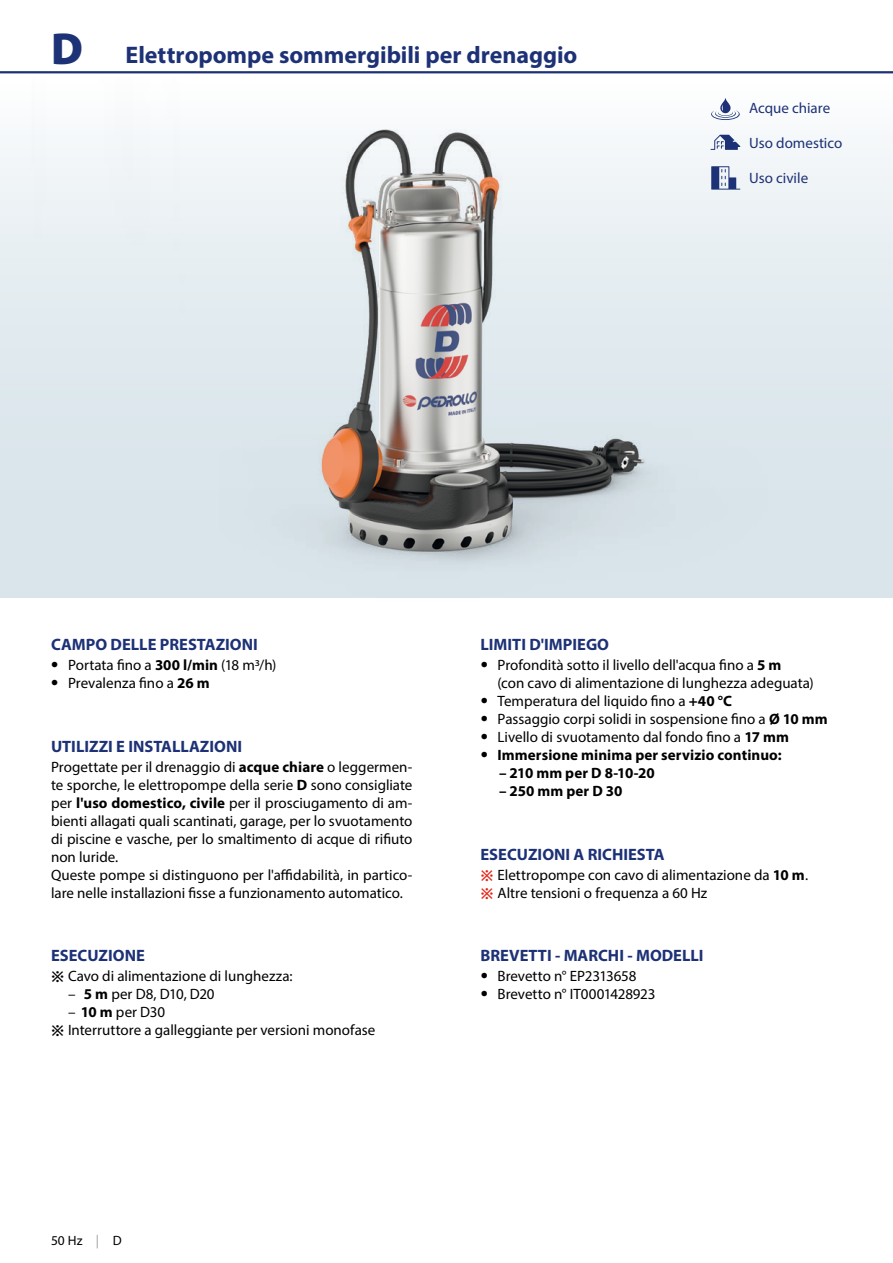
<style>
.page{position:relative;width:893px;height:1263px;background:#fff}
.page>*{position:absolute;margin:0;border:0;box-sizing:border-box;transform-origin:0 0}
.t1{font:700 24px "Myriad Pro";color:#1d3176}
.t2{font:700 16.5px "Myriad Pro";color:#1d3176}
.t3{font:15px/18px "Myriad Pro";color:#000}
.t4{font:700 15px "Myriad Pro";letter-spacing:.005em;color:#000}
.t5{font:15px "Myriad Pro";letter-spacing:-.005em;color:#1d3176}
.t6{font:13.5px "Myriad Pro";color:#000}
.s1{font-weight:900;font-size:45px}
.s2{font-weight:700;font-size:21px}
.s3{font-weight:700}
.s4{font-family:"Apple SD Gothic Neo";font-weight:700}
.s5{font-size:21px}
.s6{font-family:"Apple SD Gothic Neo";font-weight:700;color:#e42313}
.s7{color:#9c9e9f}
</style>
<div class="page">
<div style="left:0;top:72px;width:893px;height:525px;background:linear-gradient(to bottom,#f7fafb,#d2e0e7)"></div>
<hr style="left:0;top:71px;width:893px;height:2px;background:#1d3176">
<img style="left:6px;top:78px;width:837px;height:520px">
<img style="left:346px;top:130px;width:36px;height:90px">
<svg style="left:711px;top:166px;width:29px;height:24px"></svg>
<svg style="left:710px;top:135px;width:30px;height:15px"></svg>
<svg style="left:711px;top:98px;width:29px;height:22px"></svg>
<h1 class="t1" style="left:51px;top:39px;width:528px"><span class="s1">D</span> Elettropompe sommergibili per drenaggio</h1>
<p class="t5" style="left:749px;top:99px;width:82px">Acque chiare</p>
<p class="t5" style="left:749px;top:134px;width:94px">Uso domestico</p>
<p class="t5" style="left:749px;top:169px;width:60px">Uso civile</p>
<p class="t2" style="left:51px;top:634px;width:208px">CAMPO DELLE PRESTAZIONI</p>
<p class="t3" style="left:51px;top:656px;width:227px"><span class="s2">•</span> Portata fino a <span class="s3">300 l/min</span> (18 m3/h)</p>
<p class="t3" style="left:51px;top:674px;width:160px"><span class="s2">•</span> Prevalenza fino a <span class="s3">26 m</span></p>
<p class="t2" style="left:51px;top:735px;width:193px">UTILIZZI E INSTALLAZIONI</p>
<p class="t3" style="left:51px;top:757px;width:363px">Progettate per il drenaggio di <span class="s3">acque chiare</span> o leggermen&shy;te sporche, le elettropompe della serie <span class="s3">D</span> sono consigliate per <span class="s3">l'uso domestico, civile</span> per il prosciugamento di am&shy;bienti allagati quali scantinati, garage, per lo svuotamento di piscine e vasche, per lo smaltimento di acque di rifiuto non luride.<br>Queste pompe si distinguono per l'affidabilità, in partico&shy;lare nelle installazioni fisse a funzionamento automatico.</p>
<p class="t2" style="left:51px;top:945px;width:95px">ESECUZIONE</p>
<p class="t3" style="left:51px;top:967px;width:243px"><span class="s4">※</span> Cavo di alimentazione di lunghezza:</p>
<p class="t3" style="left:68px;top:985px;width:148px">– <span class="s3">5 m</span> per D8, D10, D20</p>
<p class="t3" style="left:51px;top:1003px;width:326px;text-indent:17px">– <span class="s3">10 m</span> per D30<br><span class="s4">※</span> Interruttore a galleggiante per versioni monofase</p>
<p class="t2" style="left:480px;top:634px;width:130px">LIMITI D'IMPIEGO</p>
<p class="t3" style="left:497px;top:656px;width:318px;text-indent:-17px"><span class="s2">•</span> Profondità sotto il livello dell'acqua fino a <span class="s3">5 m<br></span>(con cavo di alimentazione di lunghezza adeguata)</p>
<p class="t3" style="left:481px;top:692px;width:253px"><span class="s2">•</span> Temperatura del liquido fino a <span class="s3">+40 °C</span></p>
<p class="t3" style="left:481px;top:710px;width:349px"><span class="s2">•</span> Passaggio corpi solidi in sospensione fino a <span class="s3">Ø 10 mm</span></p>
<p class="t3" style="left:481px;top:728px;width:310px"><span class="s2">•</span> Livello di svuotamento dal fondo fino a <span class="s3">17 mm</span></p>
<p class="t4" style="left:481px;top:745px;width:302px"><span class="s5">•</span> Immersione minima per servizio continuo:</p>
<p class="t4" style="left:499px;top:763px;width:157px">– 210 mm per D 8-10-20</p>
<p class="t4" style="left:499px;top:781px;width:125px">– 250 mm per D 30</p>
<p class="t2" style="left:480px;top:843px;width:186px">ESECUZIONI A RICHIESTA</p>
<p class="t3" style="left:480px;top:865px;width:329px"><span class="s6">※</span> Elettropompe con cavo di alimentazione da <span class="s3">10 m</span>. <span class="s6">※</span> Altre tensioni o frequenza a 60 Hz</p>
<p class="t2" style="left:480px;top:945px;width:225px">BREVETTI - MARCHI - MODELLI</p>
<p class="t3" style="left:481px;top:967px;width:157px"><span class="s2">•</span> Brevetto n° EP2313658</p>
<p class="t3" style="left:481px;top:985px;width:176px"><span class="s2">•</span> Brevetto n° IT0001428923</p>
<p class="t6" style="left:51px;top:1232px;width:72px">50 Hz <span class="s7">|</span> D</p>
</div>
